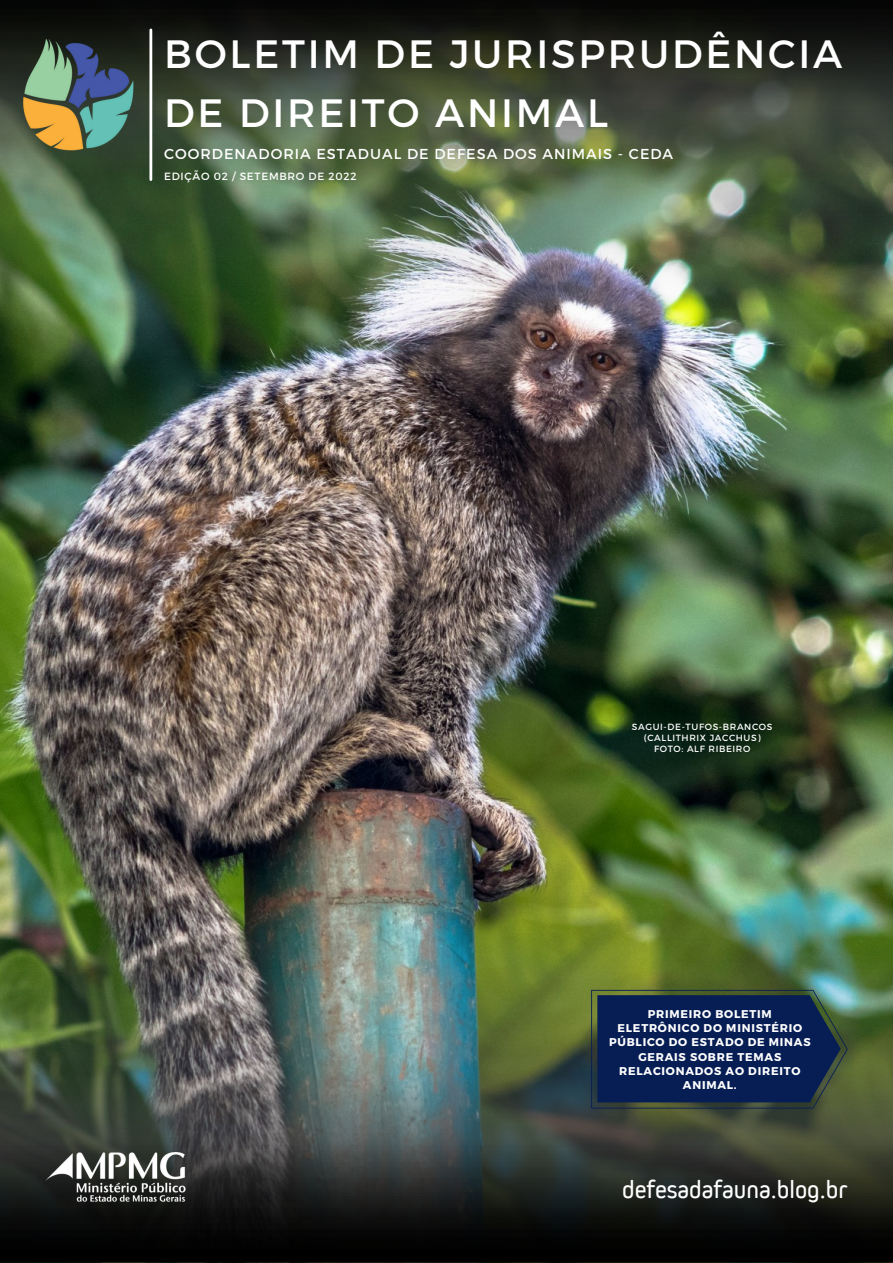
<style>
.page{position:relative;width:893px;height:1263px;background:#fff}
.page>*{position:absolute;margin:0;border:0;box-sizing:border-box;transform-origin:0 0}
.t1{font:39.53px/59.1px "Montserrat";letter-spacing:.07em;color:#fff}
.t2{font:25.72px "Kiro W01";color:#fff}
.t3{font:14.4px "Montserrat";letter-spacing:.07em;color:#fff}
.t4{font:700 11.25px/14.1px "Montserrat";letter-spacing:.07em;color:#fff;text-align:center}
.t5{font:10.5px "Montserrat";letter-spacing:.07em;color:#fff}
.t6{font:9px/11.2px "Montserrat";letter-spacing:.07em;color:#fff;text-align:center}
</style>
<div class="page">
<img style="left:0;top:393px;width:893px;height:477px">
<img style="left:0;top:870px;width:893px;height:393px">
<img style="left:0;top:0;width:893px;height:393px">
<img style="left:15px;top:29px;width:123px;height:131px">
<hr style="left:149px;top:30px;width:3px;height:150px;background:#fff">
<img style="left:40px;top:1138px;width:153px;height:72px">
<svg style="left:591px;top:990px;width:256px;height:118px;background:#132a50"></svg>
<h1 class="t1" style="left:164px;top:23px;width:680px">BOLETIM DE JURISPRUDÊNCIA<br>DE DIREITO ANIMAL</h1>
<p class="t3" style="left:164px;top:145px;width:510px">COORDENADORIA ESTADUAL DE DEFESA DOS ANIMAIS - CEDA</p>
<p class="t5" style="left:164px;top:169px;width:194px">EDIÇÃO 02 / SETEMBRO DE 2022</p>
<p class="t6" style="left:632px;top:720px;width:142px">SAGUI-DE-TUFOS-BRANCOS (CALLITHRIX JACCHUS)<br>FOTO: ALF RIBEIRO</p>
<p class="t4" style="left:609px;top:1007px;width:203px">PRIMEIRO BOLETIM<br>ELETRÔNICO DO MINISTÉRIO<br>PÚBLICO DO ESTADO DE MINAS<br>GERAIS SOBRE TEMAS<br>RELACIONADOS AO DIREITO<br>ANIMAL.</p>
<h2 class="t2" style="left:622px;top:1175px;width:227px">defesadafauna.blog.br</h2>
</div>
